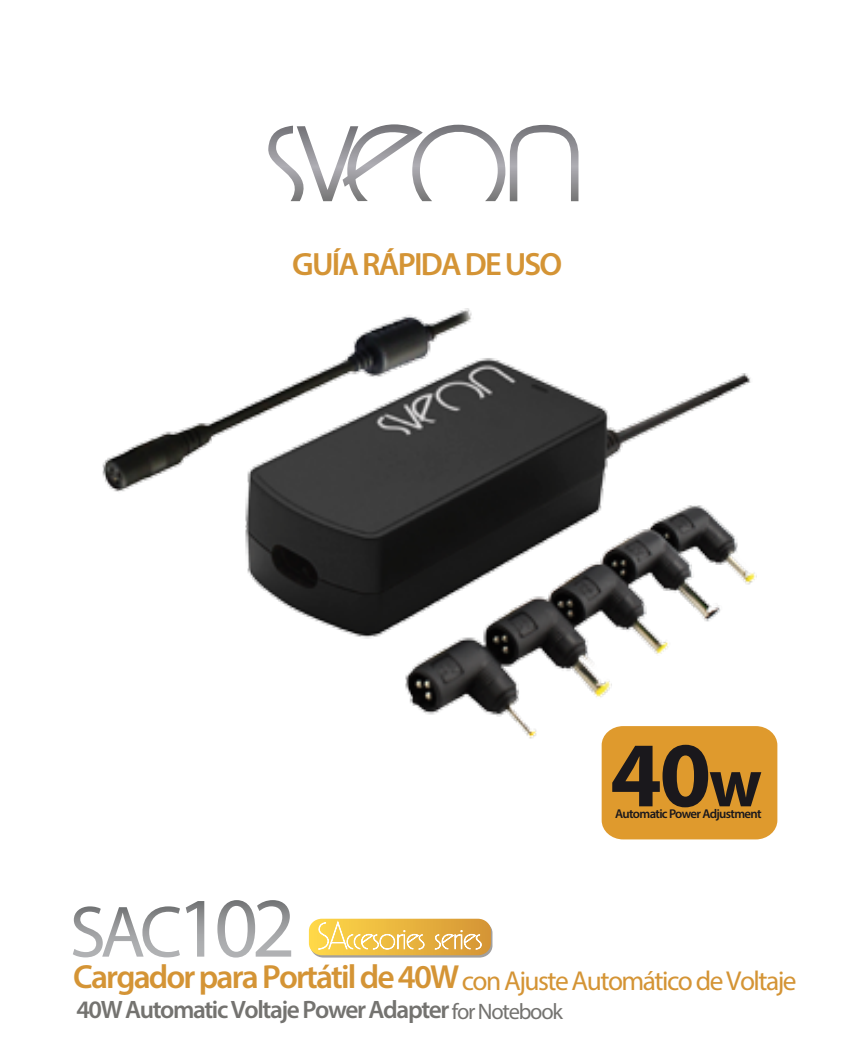
<style>
.page{position:relative;width:851px;height:1063px;background:#fff}
.page>*{position:absolute;margin:0;border:0;box-sizing:border-box;transform-origin:0 0}
.t1{font:700 93.3px "Myriad Pro";color:#1a181c}
.t2{font:700 69.9px "Myriad Pro";color:#1a181c}
.t3{font:600 32.4px "Myriad Pro";letter-spacing:-.055em;color:#d49435}
.t4{font:27.3px "Myriad Pro";letter-spacing:-.055em;color:#d49435}
.t5{font:600 25.2px "Myriad Pro";letter-spacing:-.055em;color:#747370}
.t6{font:600 12.9px "Myriad Pro";letter-spacing:-.05em;color:#1a181c}
.s1{font-weight:600;font-size:33.6px}
.s2{font-weight:400;font-size:22.5px}
</style>
<div class="page">
<svg style="left:268px;top:124px;width:310px;height:77px"></svg>
<img style="left:102px;top:308px;width:675px;height:434px">
<div style="left:601px;top:726px;width:176px;height:113px;background:#df9a2d;border-radius:20px"></div>
<svg style="left:310px;top:921px;width:182px;height:37px"></svg>
<svg style="left:309px;top:919px;width:182px;height:36px;background:#ecc059"></svg>
<svg style="left:73px;top:906px;width:107px;height:51px"></svg>
<svg style="left:186px;top:901px;width:18px;height:56px"></svg>
<svg style="left:217px;top:900px;width:74px;height:58px"></svg>
<p class="t3" style="left:292px;top:244px;width:271px">GUÍA RÁPIDA DE USO</p>
<h1 class="t1" style="left:610px;top:714px;width:103px">40</h1>
<p class="t6" style="left:615px;top:805px;width:148px">Automatic Power Adjustment</p>
<h2 class="t2" style="left:708px;top:737px;width:55px">w</h2>
<p class="t4" style="left:73px;top:964px;width:724px"><span class="s1">Cargador para Portátil de 40W</span>con Ajuste Automático de Voltaje</p>
<p class="t5" style="left:76px;top:994px;width:488px">40W Automatic Voltaje Power Adapter <span class="s2">for Notebook</span></p>
</div>
